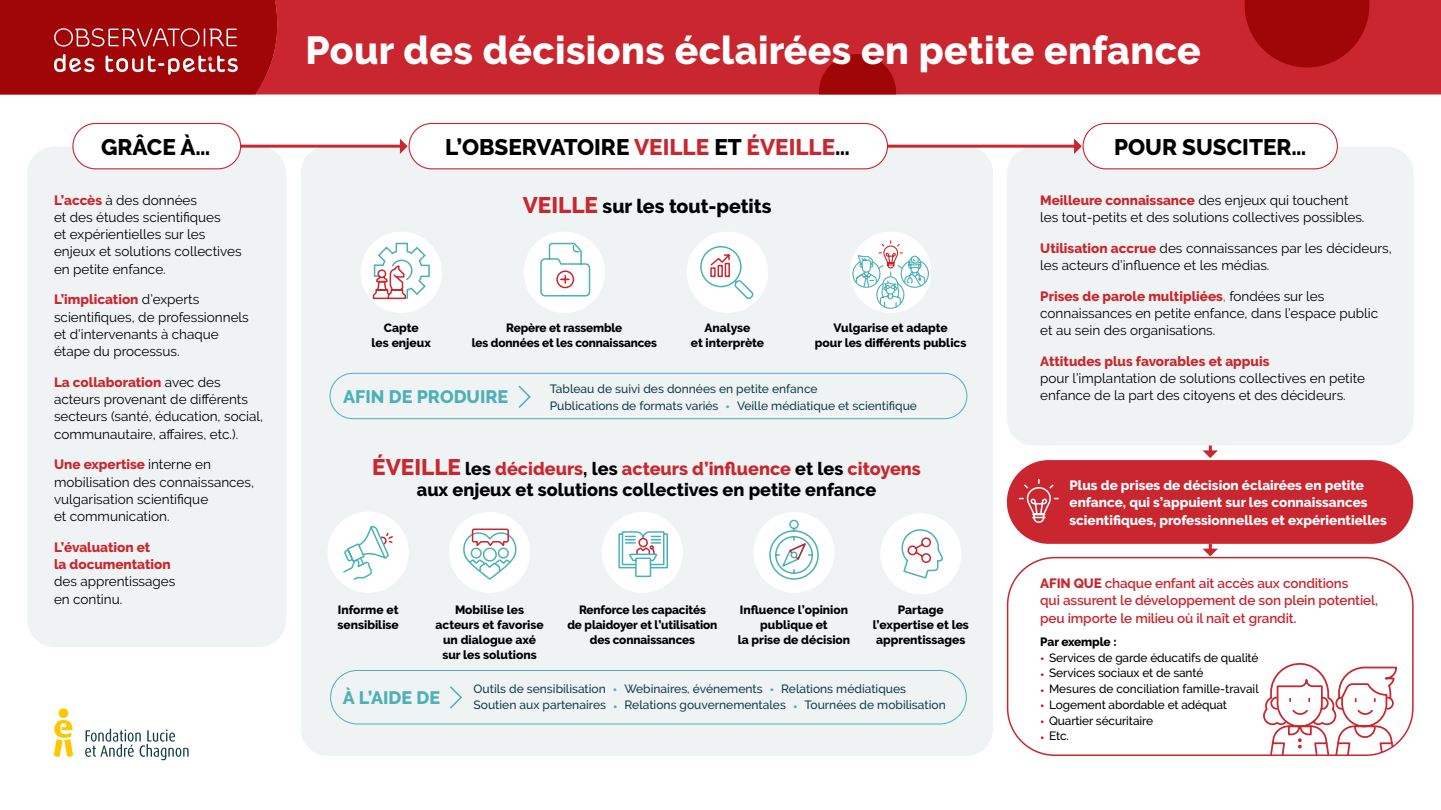
<style>
.page{position:relative;width:1441px;height:810px;background:#fff}
.page>*{position:absolute;margin:0;border:0;box-sizing:border-box;transform-origin:0 0}
.t1{font:800 39px "Raleway";letter-spacing:.01em;color:#fff}
.t2{font:800 22.5px "Raleway";color:#000}
.t3{font:800 19.5px "Raleway";color:#000}
.t4{font:800 18px/21.6px "Raleway";color:#000;text-align:center}
.t5{font:800 18px "Raleway";color:#4cb1b6}
.t6{font:13.5px/17.2px "Raleway";color:#000}
.t7{font:800 13.5px/17.2px "Raleway";color:#fff}
.t8{font:600 13.5px/17.2px "Raleway";letter-spacing:-.01em;color:#ca262f}
.t9{font:800 13.5px/17.2px "Raleway";color:#ca262f}
.t10{font:800 12px/15px "Raleway";color:#000;text-align:center}
.t11{font:500 12px/16.5px "Raleway";color:#123e49}
.t12{font:500 12px "Raleway";letter-spacing:-.01em;color:#000}
.s1{font-weight:800;color:#ca262f}
.s2{font-weight:400;color:#000}
.s3{color:#ca262f}
.s4{font-size:22.5px;color:#ca262f}
.s5{font-weight:900;color:#4cb1b6}
.s6{font-weight:800}
.s7{font-weight:900;color:#ca262f}
</style>
<div class="page">
<div style="left:277px;top:0;width:1163px;height:94px;background:#ca262f"></div>
<div style="left:301px;top:146px;width:691px;height:610px;background:#eff3f3;border-radius:27px"></div>
<div style="left:1006px;top:147px;width:407px;height:299px;background:#eff3f3;border-radius:27px"></div>
<div style="left:409px;top:123px;width:478px;height:46px;background:#fff;border-radius:23px"></div>
<div style="left:408px;top:123px;width:480px;height:46px;border:1px solid #ca262f;border-radius:23px"></div>
<div style="left:1082px;top:123px;width:255px;height:46px;background:#fff;border-radius:23px"></div>
<div style="left:1082px;top:123px;width:255px;height:46px;border:1px solid #ca262f;border-radius:23px"></div>
<div style="left:1006px;top:557px;width:407px;height:199px;border:2px solid #ca262f;border-radius:47px"></div>
<hr style="left:887px;top:145px;width:192px;height:3px;background:#ca262f">
<div style="left:330px;top:670px;width:636px;height:54px;border:1px solid #4cb1b6;border-radius:27px"></div>
<svg style="left:450px;top:686px;width:12px;height:23px"></svg>
<svg style="left:400px;top:139px;width:7px;height:15px"></svg>
<svg style="left:1073px;top:139px;width:8px;height:15px"></svg>
<svg style="left:1202px;top:446px;width:15px;height:12px"></svg>
<svg style="left:1202px;top:544px;width:15px;height:12px"></svg>
<svg style="left:818px;top:0;width:551px;height:94px;background:#c22028"></svg>
<div style="left:1006px;top:460px;width:406px;height:84px;background:#ca262f;border-radius:42px"></div>
<svg style="left:1018px;top:479px;width:41px;height:44px"></svg>
<div style="left:360px;top:232px;width:82px;height:81px;background:#fff;border-radius:50%"></div>
<svg style="left:372px;top:242px;width:58px;height:58px"></svg>
<div style="left:523px;top:232px;width:82px;height:81px;background:#fff;border-radius:50%"></div>
<svg style="left:540px;top:242px;width:51px;height:55px"></svg>
<div style="left:330px;top:373px;width:637px;height:46px;border:1px solid #4cb1b6;border-radius:23px"></div>
<svg style="left:518px;top:385px;width:13px;height:23px"></svg>
<div style="left:686px;top:232px;width:82px;height:81px;background:#fff;border-radius:50%"></div>
<svg style="left:700px;top:246px;width:54px;height:53px"></svg>
<div style="left:849px;top:232px;width:82px;height:81px;background:#fff;border-radius:50%"></div>
<svg style="left:851px;top:240px;width:78px;height:70px"></svg>
<div style="left:449px;top:512px;width:81px;height:81px;background:#fff;border-radius:50%"></div>
<svg style="left:463px;top:528px;width:54px;height:52px"></svg>
<div style="left:753px;top:512px;width:81px;height:81px;background:#fff;border-radius:50%"></div>
<svg style="left:769px;top:519px;width:50px;height:61px"></svg>
<div style="left:790px;top:551px;width:7px;height:7px;border:2px solid #4cb1b6;border-radius:50%"></div>
<div style="left:327px;top:512px;width:82px;height:81px;background:#fff;border-radius:50%"></div>
<svg style="left:343px;top:526px;width:50px;height:54px"></svg>
<div style="left:602px;top:512px;width:81px;height:81px;background:#fff;border-radius:50%"></div>
<svg style="left:618px;top:531px;width:50px;height:47px"></svg>
<div style="left:880px;top:513px;width:81px;height:81px;background:#fff;border-radius:50%"></div>
<svg style="left:901px;top:529px;width:42px;height:50px"></svg>
<svg style="left:1261px;top:662px;width:136px;height:94px"></svg>
<svg style="left:85px;top:729px;width:103px;height:31px"></svg>
<div style="left:59px;top:708px;width:9px;height:10px;background:#ffc700;border-radius:50%"></div>
<svg style="left:54px;top:720px;width:19px;height:37px"></svg>
<div style="left:27px;top:147px;width:259px;height:500px;background:#eff3f3;border-radius:27px"></div>
<div style="left:73px;top:123px;width:168px;height:46px;background:#fff;border-radius:23px"></div>
<div style="left:72px;top:123px;width:169px;height:46px;border:1px solid #ca262f;border-radius:23px"></div>
<hr style="left:240px;top:145px;width:162px;height:3px;background:#ca262f">
<svg style="left:0;top:0;width:277px;height:94px;background:#a71619"></svg>
<p class="t2" style="left:101px;top:134px;width:111px">GRÂCE À…</p>
<p class="t6" style="left:54px;top:191px;width:189px"><span class="s1">L’accès</span> à des données<br>et des études scientifiques<br>et expérientielles sur les enjeux et solutions collectives en petite enfance.</p>
<p class="t6" style="left:54px;top:291px;width:196px"><span class="s1">L’implication</span> d’experts scientifiques, de professionnels et d’intervenants à chaque étape du processus.</p>
<p class="t6" style="left:54px;top:373px;width:211px"><span class="s1">La collaboration</span> avec des acteurs provenant de différents secteurs (santé, éducation, social, communautaire, affaires, etc.).</p>
<p class="t6" style="left:54px;top:456px;width:202px"><span class="s1">Une expertise</span> interne en mobilisation des connaissances, vulgarisation scientifique<br>et communication.</p>
<p class="t9" style="left:54px;top:539px;width:123px">L’évaluation et<br>la documentation <span class="s2">des apprentissages en continu.</span></p>
<p class="t1" style="left:305px;top:28px;width:896px">Pour des décisions éclairées en petite enfance</p>
<p class="t2" style="left:445px;top:134px;width:406px">L’OBSERVATOIRE <span class="s3">VEILLE</span> ET <span class="s3">ÉVEILLE</span>…</p>
<p class="t2" style="left:1113px;top:134px;width:194px">POUR SUSCITER…</p>
<p class="t3" style="left:523px;top:195px;width:250px"><span class="s4">VEILLE</span> sur les tout-petits</p>
<p class="t10" style="left:371px;top:320px;width:61px">Capte<br>les enjeux</p>
<p class="t10" style="left:471px;top:320px;width:187px">Repère et rassemble<br>les données et les connaissances</p>
<p class="t11" style="left:549px;top:381px;width:369px">Tableau de suivi des données en petite enfance<br>Publications de formats variés <span class="s5">•</span> Veille médiatique et scientifique</p>
<p class="t10" style="left:690px;top:320px;width:75px">Analyse<br>et interprète</p>
<p class="t10" style="left:814px;top:320px;width:153px">Vulgarise et adapte<br>pour les différents publics</p>
<p class="t5" style="left:343px;top:387px;width:166px">AFIN DE PRODUIRE</p>
<p class="t4" style="left:372px;top:458px;width:550px"><span class="s4">ÉVEILLE</span> les <span class="s3">décideurs</span>, les <span class="s3">acteurs d’influence</span> et les <span class="s3">citoyens </span>aux enjeux et solutions collectives en petite enfance</p>
<p class="t10" style="left:337px;top:602px;width:63px;text-align:left">Informe et sensibilise</p>
<p class="t10" style="left:567px;top:602px;width:151px">Renforce les capacités<br>de plaidoyer et l’utilisation des connaissances</p>
<p class="t10" style="left:872px;top:602px;width:98px">Partage l’expertise et les apprentissages</p>
<p class="t10" style="left:435px;top:602px;width:110px">Mobilise les acteurs et favorise un dialogue axé sur les solutions</p>
<p class="t10" style="left:737px;top:602px;width:114px">Influence l’opinion publique et<br>la prise de décision</p>
<p class="t5" style="left:343px;top:687px;width:99px">À L’AIDE DE</p>
<p class="t11" style="left:473px;top:680px;width:434px">Outils de sensibilisation <span class="s5">•</span> Webinaires, événements <span class="s5">•</span> Relations médiatiques</p>
<p class="t11" style="left:473px;top:697px;width:473px">Soutien aux partenaires <span class="s5">•</span> Relations gouvernementales <span class="s5">•</span> Tournées de mobilisation</p>
<p class="t6" style="left:1040px;top:191px;width:326px"><span class="s1">Meilleure connaissance</span> des enjeux qui touchent les tout-petits et des solutions collectives possibles.</p>
<p class="t6" style="left:1040px;top:239px;width:353px"><span class="s1">Utilisation accrue</span> des connaissances par les décideurs, les acteurs d’influence et les médias.</p>
<p class="t6" style="left:1040px;top:287px;width:339px"><span class="s1">Prises de parole multipliées</span><span class="s3">,</span> fondées sur les connaissances en petite enfance, dans l’espace public et au sein des organisations.</p>
<p class="t6" style="left:1040px;top:352px;width:326px"><span class="s1">Attitudes plus favorables et appuis<br></span>pour l’implantation de solutions collectives en petite enfance de la part des citoyens et des décideurs.</p>
<p class="t7" style="left:1069px;top:477px;width:319px">Plus de prises de décision éclairées en petite enfance, qui s’appuient sur les connaissances scientifiques, professionnelles et expérientielles</p>
<p class="t8" style="left:1040px;top:575px;width:339px"><span class="s6">AFIN QUE</span> chaque enfant ait accès aux conditions<br>qui assurent le développement de son plein potentiel, peu importe le milieu où il naît et grandit.</p>
<p class="t10" style="left:1040px;top:634px;width:78px">Par exemple :</p>
<p class="t12" style="left:1040px;top:650px;width:220px"><span class="s7">•</span> Services de garde éducatifs de qualité</p>
<p class="t12" style="left:1040px;top:666px;width:165px"><span class="s7">•</span> Services sociaux et de santé</p>
<p class="t12" style="left:1040px;top:682px;width:220px"><span class="s7">•</span> Mesures de conciliation famille-travail</p>
<p class="t12" style="left:1040px;top:698px;width:188px"><span class="s7">•</span> Logement abordable et adéquat</p>
<p class="t12" style="left:1040px;top:713px;width:114px"><span class="s7">•</span> Quartier sécuritaire</p>
<p class="t12" style="left:1040px;top:729px;width:30px"><span class="s7">•</span> Etc.</p>
</div>
